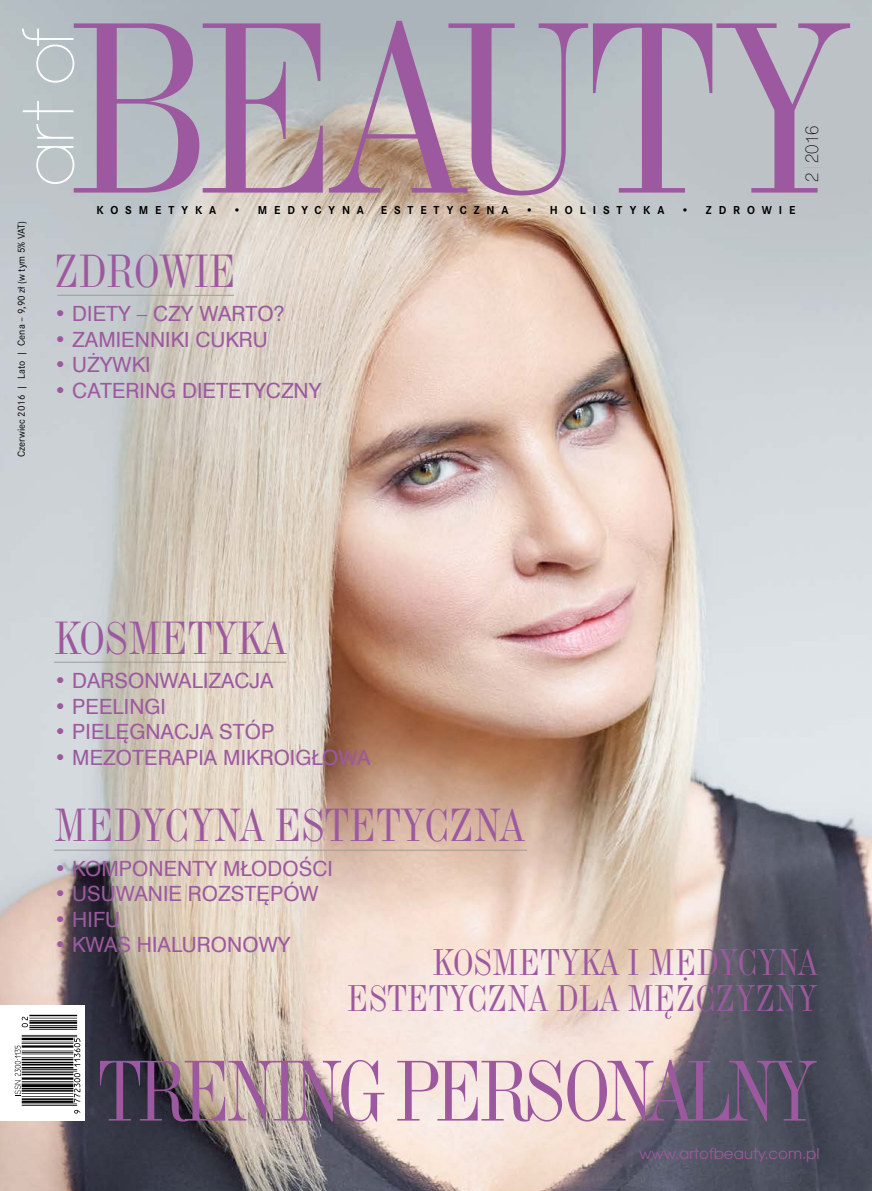
<style>
.page{position:relative;width:872px;height:1191px;background:#fff}
.page>*{position:absolute;margin:0;border:0;box-sizing:border-box;transform-origin:0 0}
.t1{font:237.9px "Industrial 736 EU";letter-spacing:-.04em;color:#9d599f}
.t2{font:84px "Industrial 736 EU";letter-spacing:-.06em;color:#9d599f;scale:.95 1}
.t3{font:200 68.55px "Avant Garde";color:#fff}
.t4{font:45px "Industrial 736 EU";color:#9d599f}
.t5{font:36px/36px "Industrial 736 EU";letter-spacing:.005em;color:#9d599f;text-align:right}
.t6{font:21px "Swis 721 EU";letter-spacing:.005em;color:#9d599f}
.t7{font:18px "Swis 721 Th EU";color:#000}
.t8{font:15px "Avant Garde";color:#9d599f}
.t9{font:700 12px "Corporate STCE";letter-spacing:.59em;color:#000}
.t10{font:10.5px "Corporate STCE";color:#000}
.s1{color:#b3b2b2}
</style>
<div class="page">
<img style="left:0;top:0;width:872px;height:1191px">
<div style="left:0;top:1004px;width:84px;height:116px;background:#fff"></div>
<svg style="left:14px;top:1015px;width:64px;height:99px"></svg>
<hr style="left:22px;top:1105px;width:55px;height:1px;background:#000">
<hr style="left:22px;top:1103px;width:55px;height:1px;background:#000">
<hr style="left:22px;top:1100px;width:51px;height:2px;background:#000">
<hr style="left:22px;top:1098px;width:51px;height:1px;background:#000">
<hr style="left:22px;top:1096px;width:51px;height:1px;background:#000">
<hr style="left:22px;top:1093px;width:51px;height:1px;background:#000">
<hr style="left:22px;top:1090px;width:51px;height:1px;background:#000">
<hr style="left:22px;top:1087px;width:51px;height:2px;background:#000">
<hr style="left:22px;top:1084px;width:51px;height:3px;background:#000">
<hr style="left:22px;top:1082px;width:51px;height:1px;background:#000">
<hr style="left:22px;top:1081px;width:51px;height:1px;background:#000">
<hr style="left:22px;top:1077px;width:51px;height:2px;background:#000">
<hr style="left:22px;top:1073px;width:51px;height:2px;background:#000">
<hr style="left:22px;top:1072px;width:51px;height:1px;background:#000">
<hr style="left:22px;top:1070px;width:55px;height:1px;background:#000">
<hr style="left:22px;top:1069px;width:55px;height:1px;background:#000">
<hr style="left:22px;top:1067px;width:51px;height:1px;background:#000">
<hr style="left:22px;top:1064px;width:51px;height:1px;background:#000">
<hr style="left:22px;top:1061px;width:51px;height:2px;background:#000">
<hr style="left:22px;top:1058px;width:51px;height:2px;background:#000">
<hr style="left:22px;top:1057px;width:51px;height:1px;background:#000">
<hr style="left:22px;top:1053px;width:51px;height:1px;background:#000">
<hr style="left:22px;top:1052px;width:51px;height:1px;background:#000">
<hr style="left:22px;top:1050px;width:51px;height:1px;background:#000">
<hr style="left:22px;top:1045px;width:51px;height:2px;background:#000">
<hr style="left:22px;top:1043px;width:51px;height:1px;background:#000">
<hr style="left:22px;top:1041px;width:51px;height:1px;background:#000">
<hr style="left:22px;top:1038px;width:51px;height:2px;background:#000">
<hr style="left:22px;top:1036px;width:55px;height:1px;background:#000">
<hr style="left:22px;top:1035px;width:55px;height:1px;background:#000">
<hr style="left:29px;top:1029px;width:48px;height:1px;background:#000">
<hr style="left:29px;top:1026px;width:48px;height:2px;background:#000">
<hr style="left:29px;top:1025px;width:48px;height:1px;background:#000">
<hr style="left:29px;top:1021px;width:48px;height:2px;background:#000">
<hr style="left:29px;top:1020px;width:48px;height:1px;background:#000">
<hr style="left:29px;top:1017px;width:48px;height:1px;background:#000">
<hr style="left:29px;top:1014px;width:48px;height:2px;background:#000">
<svg style="left:22px;top:1016px;width:6px;height:11px"></svg>
<svg style="left:74px;top:1109px;width:6px;height:4px"></svg>
<svg style="left:74px;top:1073px;width:6px;height:29px"></svg>
<svg style="left:74px;top:1038px;width:6px;height:28px"></svg>
<svg style="left:15px;top:1045px;width:6px;height:51px"></svg>
<hr style="left:54px;top:850px;width:473px;height:1px;background:#9d9d9c">
<hr style="left:57px;top:295px;width:177px;height:1px;background:#9d9d9c">
<hr style="left:54px;top:662px;width:232px;height:1px;background:#9d9d9c">
<h1 class="t1" style="left:67px;top:-41px;width:785px">BEAUTY</h1>
<p class="t9" style="left:97px;top:203px;width:121px">KOSMETYKA</p>
<p class="t9" style="left:233px;top:203px;width:132px">• MEDYCYNA</p>
<p class="t9" style="left:381px;top:203px;width:129px">ESTETYCZNA</p>
<p class="t9" style="left:525px;top:203px;width:141px">• HOLISTYKA</p>
<p class="t9" style="left:681px;top:203px;width:116px">• ZDROWIE</p>
<h3 class="t3" style="left:8px;top:187px;width:160px;rotate:-90deg">art of</h3>
<p class="t7" style="left:800px;top:182px;width:57px;rotate:-90deg">2<span class="s1">|</span>2016</p>
<p class="t10" style="left:15px;top:457px;width:237px;rotate:-90deg">Czerwiec 2016 | Lato | Cena – 9,90 zł (w tym 5% VAT)</p>
<h3 class="t4" style="left:54px;top:242px;width:184px">ZDROWIE</h3>
<p class="t6" style="left:54px;top:301px;width:232px">• DIETY – CZY WARTO?</p>
<p class="t6" style="left:54px;top:326px;width:215px">• ZAMIENNIKI CUKRU</p>
<p class="t6" style="left:54px;top:352px;width:98px">• UŻYWKI</p>
<p class="t6" style="left:54px;top:377px;width:269px">• CATERING DIETETYCZNY</p>
<h3 class="t4" style="left:54px;top:609px;width:233px">KOSMETYKA</h3>
<p class="t6" style="left:54px;top:668px;width:221px">• DARSONWALIZACJA</p>
<p class="t6" style="left:54px;top:693px;width:113px">• PEELINGI</p>
<p class="t6" style="left:54px;top:719px;width:222px">• PIELĘGNACJA STÓP</p>
<p class="t6" style="left:54px;top:744px;width:318px">• MEZOTERAPIA MIKROIGŁOWA</p>
<h3 class="t4" style="left:54px;top:797px;width:471px">MEDYCYNA ESTETYCZNA</h3>
<p class="t6" style="left:54px;top:855px;width:280px">• KOMPONENTY MŁODOŚCI</p>
<p class="t6" style="left:54px;top:881px;width:266px">• USUWANIE ROZSTĘPÓW</p>
<p class="t6" style="left:54px;top:906px;width:68px">• HIFU</p>
<p class="t6" style="left:54px;top:932px;width:238px">• KWAS HIALURONOWY</p>
<h3 class="t5" style="left:347px;top:944px;width:471px">KOSMETYKA I MEDYCYNA<br>ESTETYCZNA DLA MĘŻCZYZNY</h3>
<h2 class="t2" style="left:98px;top:1038px;width:758px">TRENING PERSONALNY</h2>
<p class="t8" style="left:639px;top:1144px;width:182px">www.artofbeauty.com.pl</p>
</div>
